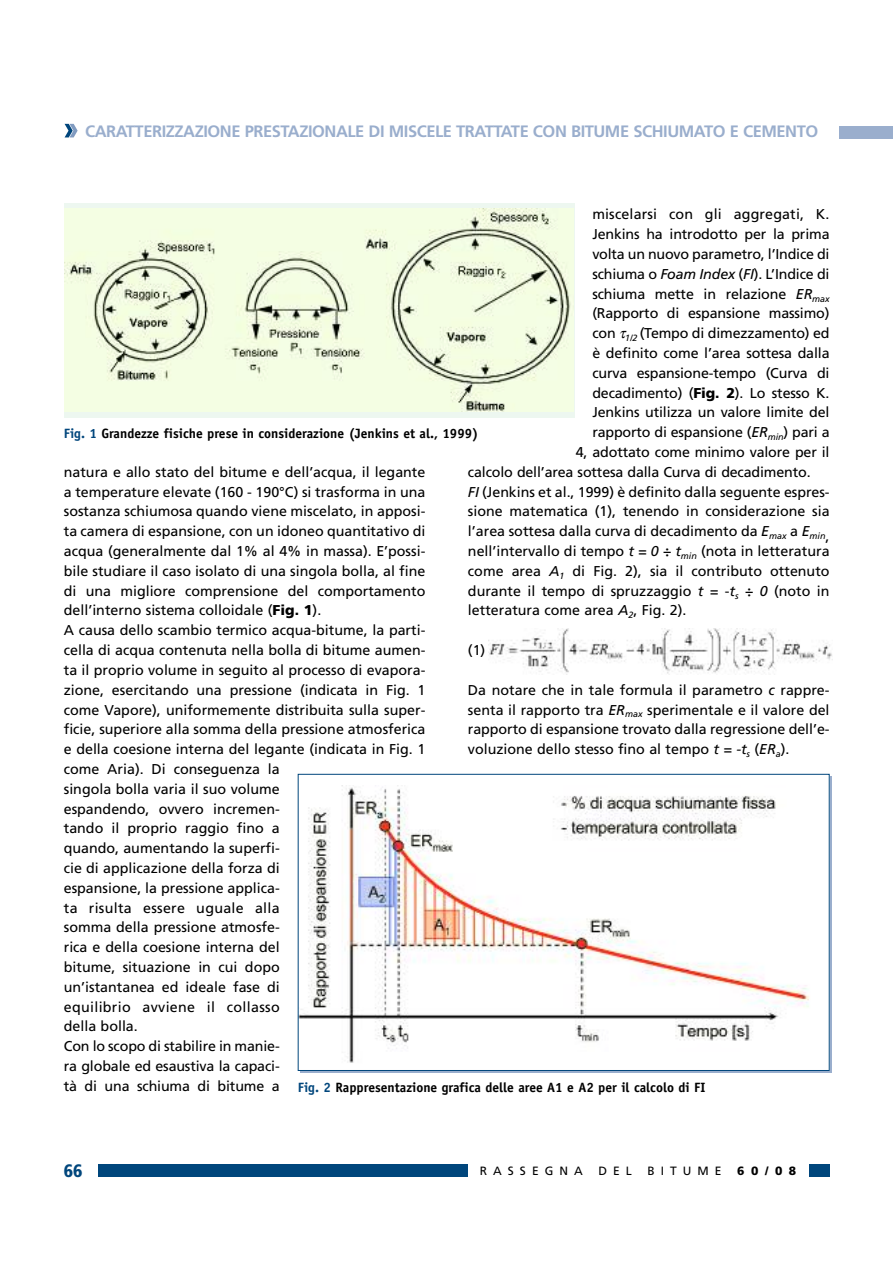
<style>
.page{position:relative;width:893px;height:1262px;background:#fff}
.page>*{position:absolute;margin:0;border:0;box-sizing:border-box;transform-origin:0 0}
.t1{font:900 condensed 18px "Frutiger";color:#00467c}
.t2{font:700 16.5px "Frutiger";letter-spacing:-.03em;color:#9aaecd}
.t3{font:14.25px/19.8px "Frutiger";color:#000}
.t4{font:700 13.5px "Officina Sans";color:#000}
.t5{font:12px "Frutiger";letter-spacing:.5em;color:#000}
.t6{font:900 12px "Frutiger";color:#000}
.s1{font-style:italic}
.s2{font-weight:900}
.s3{color:#00467c}
</style>
<div class="page">
<div style="left:98px;top:1164px;width:731px;height:12px;background:#00467c"></div>
<div style="left:468px;top:1159px;width:340px;height:24px;background:#fff"></div>
<div style="left:839px;top:126px;width:53px;height:13px;background:#9aaecd"></div>
<svg style="left:65px;top:124px;width:13px;height:13px"></svg>
<div style="left:64px;top:203px;width:510px;height:214px;background:linear-gradient(to right,#eef8ed,#eef8ed)"></div>
<img style="left:65px;top:209px;width:508px;height:202px">
<img style="left:300px;top:785px;width:509px;height:278px">
<div style="left:298px;top:774px;width:531px;height:296px;border:1px solid #00467c"></div>
<img style="left:488px;top:628px;width:344px;height:46px">
<p class="t2" style="left:85px;top:121px;width:734px">CARATTERIZZAZIONE PRESTAZIONALE DI MISCELE TRATTATE CON BITUME SCHIUMATO E CEMENTO</p>
<p class="t3" style="left:592px;top:204px;width:239px">miscelarsi con gli aggregati, K.</p>
<p class="t3" style="left:592px;top:224px;width:239px">Jenkins ha introdotto per la prima</p>
<p class="t3" style="left:592px;top:244px;width:239px">volta un nuovo parametro, l’Indice di</p>
<p class="t3" style="left:592px;top:264px;width:239px">schiuma o <span class="s1">Foam Index</span> (<span class="s1">FI</span>). L’Indice di</p>
<p class="t3" style="left:592px;top:284px;width:239px">schiuma mette in relazione <span class="s1">ER</span><sub>max</sub></p>
<p class="t3" style="left:592px;top:303px;width:239px">(Rapporto di espansione massimo)</p>
<p class="t3" style="left:592px;top:323px;width:239px">con <sub>1/2</sub> (Tempo di dimezzamento) ed</p>
<p class="t3" style="left:592px;top:343px;width:239px">è definito come l’area sottesa dalla</p>
<p class="t3" style="left:592px;top:363px;width:239px">curva espansione-tempo (Curva di</p>
<p class="t3" style="left:592px;top:383px;width:239px">decadimento) (<span class="s2">Fig. 2</span>). Lo stesso K.</p>
<p class="t3" style="left:592px;top:402px;width:239px">Jenkins utilizza un valore limite del</p>
<p class="t3" style="left:592px;top:422px;width:239px">rapporto di espansione (<span class="s1">ER</span><sub>min</sub>) pari a</p>
<p class="t3" style="left:576px;top:442px;width:255px">4, adottato come minimo valore per il</p>
<p class="t3" style="left:468px;top:462px;width:344px">calcolo dell’area sottesa dalla Curva di decadimento.</p>
<p class="t3" style="left:468px;top:482px;width:363px"><span class="s1">FI</span> (Jenkins et al., 1999) è definito dalla seguente espres-</p>
<p class="t3" style="left:468px;top:501px;width:363px">sione matematica (1), tenendo in considerazione sia</p>
<p class="t3" style="left:468px;top:521px;width:363px">l’area sottesa dalla curva di decadimento da <span class="s1">E</span><sub>max</sub> a <span class="s1">E</span><sub>min</sub>,</p>
<p class="t3" style="left:468px;top:541px;width:363px">nell’intervallo di tempo <span class="s1">t = 0 ÷ t</span><sub>min</sub> (nota in letteratura</p>
<p class="t3" style="left:468px;top:561px;width:363px">come area <span class="s1">A</span><sub>1</sub> di Fig. 2), sia il contributo ottenuto</p>
<p class="t3" style="left:468px;top:581px;width:363px">durante il tempo di spruzzaggio <span class="s1">t =</span> -<span class="s1">t</span><sub>s</sub> <span class="s1">÷ 0</span> (noto in</p>
<p class="t3" style="left:468px;top:600px;width:220px">letteratura come area <span class="s1">A</span><sub>2</sub>, Fig. 2).</p>
<p class="t3" style="left:468px;top:640px;width:19px">(1)</p>
<p class="t3" style="left:468px;top:680px;width:363px;text-align:justify">Da notare che in tale formula il parametro <span class="s1">c</span> rappre&shy;senta il rapporto tra <span class="s1">ER</span><sub>max</sub> sperimentale e il valore del rapporto di espansione trovato dalla regressione dell’e&shy;voluzione dello stesso fino al tempo <span class="s1">t = -t</span><sub>s</sub> (<span class="s1">ER</span><sub>a</sub>).</p>
<p class="t4" style="left:64px;top:425px;width:416px"><span class="s3">Fig. 1</span> Grandezze fisiche prese in considerazione (Jenkins et al., 1999)</p>
<p class="t3" style="left:64px;top:462px;width:363px">natura e allo stato del bitume e dell’acqua, il legante a temperature elevate (160 - 190°C) si trasforma in una sostanza schiumosa quando viene miscelato, in apposi&shy;ta camera di espansione, con un idoneo quantitativo di acqua (generalmente dal 1% al 4% in massa). E’possi&shy;bile studiare il caso isolato di una singola bolla, al fine di una migliore comprensione del comportamento dell’interno sistema colloidale (<span class="s2">Fig. 1</span>).<br>A causa dello scambio termico acqua-bitume, la parti&shy;cella di acqua contenuta nella bolla di bitume aumen&shy;ta il proprio volume in seguito al processo di evapora&shy;zione, esercitando una pressione (indicata in Fig. 1 come Vapore), uniformemente distribuita sulla super&shy;ficie, superiore alla somma della pressione atmosferica e della coesione interna del legante (indicata in Fig. 1 come Aria). Di conseguenza la<br>singola bolla varia il suo volume<br>espandendo, ovvero incremen-<br>tando il proprio raggio fino a<br>quando, aumentando la superfi-<br>cie di applicazione della forza di<br>espansione, la pressione applica-<br>ta risulta essere uguale alla<br>somma della pressione atmosfe-<br>rica e della coesione interna del<br>bitume, situazione in cui dopo<br>un’istantanea ed ideale fase di<br>equilibrio avviene il collasso<br>della bolla.<br>Con lo scopo di stabilire in manie-<br>ra globale ed esaustiva la capaci-<br>tà di una schiuma di bitume a</p>
<p class="t4" style="left:298px;top:1078px;width:409px"><span class="s3">Fig. 2</span> Rappresentazione grafica delle aree A1 e A2 per il calcolo di FI</p>
<p class="t1" style="left:64px;top:1159px;width:20px">66</p>
<p class="t5" style="left:480px;top:1163px;width:104px">RASSEGNA</p>
<p class="t5" style="left:598px;top:1163px;width:35px">DEL</p>
<p class="t5" style="left:647px;top:1163px;width:76px">BITUME</p>
<p class="t6" style="left:737px;top:1163px;width:61px">60/08</p>
</div>
